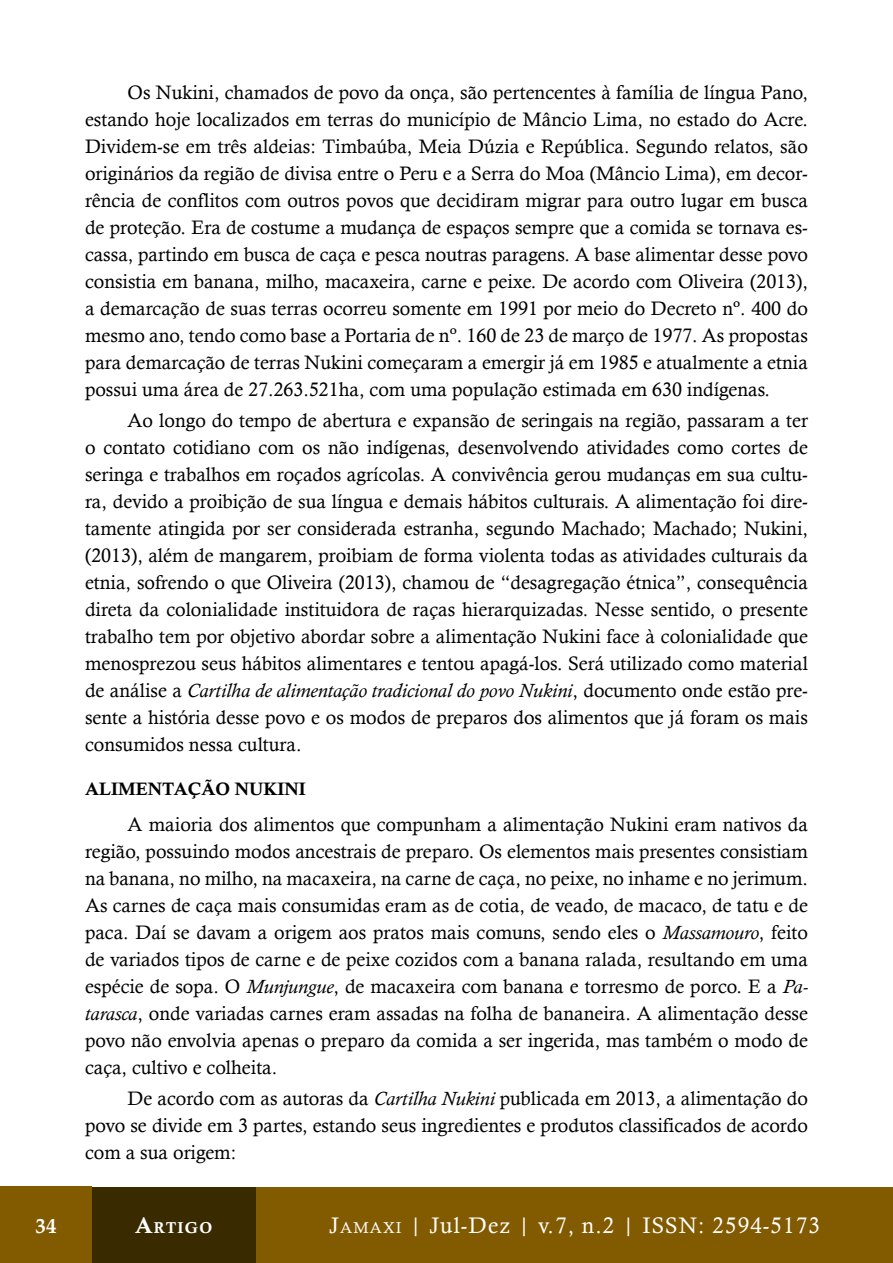
<style>
.page{position:relative;width:893px;height:1263px;background:#fff}
.page>*{position:absolute;margin:0;border:0;box-sizing:border-box;transform-origin:0 0}
.t1{font:22.5px "Calisto";letter-spacing:.05em;color:#fff}
.t2{font:700 21px "Palatino Linotype";color:#fff}
.t3{font:19.5px/27px "Calisto";color:#000;text-align:justify}
.t4{font:18px "Calis MT Bol";color:#000}
.t5{font:15.75px "Calis MT Bol";letter-spacing:.07em;color:#fff}
.s1{font-style:italic}
.s2{font-size:22.5px}
.s3{font-style:inherit}
.s4{font-size:15.75px}
</style>
<div class="page">
<div style="left:255px;top:1187px;width:638px;height:76px;background:#825a00"></div>
<div style="left:92px;top:1187px;width:163px;height:76px;background:#392a00"></div>
<div style="left:0;top:1187px;width:92px;height:76px;background:#825a00"></div>
<p class="t3" style="left:85px;top:79px;width:724px;text-indent:43px">Os Nukini, chamados de povo da onça, são pertencentes à família de língua Pano, estando hoje localizados em terras do município de Mâncio Lima, no estado do Acre.<br>Dividem-se em três aldeias: Timbaúba, Meia Dúzia e República. Segundo relatos, são originários da região de divisa entre o Peru e a Serra do Moa (Mâncio Lima), em decor&shy;rência de conflitos com outros povos que decidiram migrar para outro lugar em busca de proteção. Era de costume a mudança de espaços sempre que a comida se tornava es&shy;cassa, partindo em busca de caça e pesca noutras paragens. A base alimentar desse povo consistia em banana, milho, macaxeira, carne e peixe. De acordo com Oliveira (2013), a demarcação de suas terras ocorreu somente em 1991 por meio do Decreto nº. 400 do mesmo ano, tendo como base a Portaria de nº. 160 de 23 de março de 1977. As propostas para demarcação de terras Nukini começaram a emergir já em 1985 e atualmente a etnia possui uma área de 27.263.521ha, com uma população estimada em 630 indígenas.</p>
<p class="t3" style="left:85px;top:407px;width:724px;text-indent:43px">Ao longo do tempo de abertura e expansão de seringais na região, passaram a ter o contato cotidiano com os não indígenas, desenvolvendo atividades como cortes de seringa e trabalhos em roçados agrícolas. A convivência gerou mudanças em sua cultu&shy;ra, devido a proibição de sua língua e demais hábitos culturais. A alimentação foi dire&shy;tamente atingida por ser considerada estranha, segundo Machado; Machado; Nukini, (2013), além de mangarem, proibiam de forma violenta todas as atividades culturais da etnia, sofrendo o que Oliveira (2013), chamou de “desagregação étnica”, consequência direta da colonialidade instituidora de raças hierarquizadas. Nesse sentido, o presente trabalho tem por objetivo abordar sobre a alimentação Nukini face à colonialidade que menosprezou seus hábitos alimentares e tentou apagá-los. Será utilizado como material de análise a <span class="s1">Cartilha de alimentação tradicional do povo Nukini</span>, documento onde estão pre&shy;sente a história desse povo e os modos de preparos dos alimentos que já foram os mais consumidos nessa cultura.</p>
<p class="t4" style="left:85px;top:779px;width:222px">ALIMENTAÇÃO NUKINI</p>
<p class="t3" style="left:85px;top:810px;width:724px;text-indent:43px">A maioria dos alimentos que compunham a alimentação Nukini eram nativos da região, possuindo modos ancestrais de preparo. Os elementos mais presentes consistiam na banana, no milho, na macaxeira, na carne de caça, no peixe, no inhame e no jerimum.<br>As carnes de caça mais consumidas eram as de cotia, de veado, de macaco, de tatu e de paca. Daí se davam a origem aos pratos mais comuns, sendo eles o <span class="s1">Massamouro</span>, feito de variados tipos de carne e de peixe cozidos com a banana ralada, resultando em uma espécie de sopa. O <span class="s1">Munjungue</span>, de macaxeira com banana e torresmo de porco. E a <span class="s1">Pa&shy;tarasca</span>, onde variadas carnes eram assadas na folha de bananeira. A alimentação desse povo não envolvia apenas o preparo da comida a ser ingerida, mas também o modo de caça, cultivo e colheita.</p>
<p class="t3" style="left:85px;top:1084px;width:724px;text-indent:43px">De acordo com as autoras da <span class="s1">Cartilha Nukini</span> publicada em 2013, a alimentação do povo se divide em 3 partes, estando seus ingredientes e produtos classificados de acordo com a sua origem:</p>
<p class="t2" style="left:36px;top:1211px;width:23px">34</p>
<p class="t5" style="left:135px;top:1219px;width:78px"><span class="s2">A</span>rtigo</p>
<p class="t1" style="left:329px;top:1212px;width:492px"><span class="s3">J</span><span class="s4">AMAXI</span> | Jul-Dez | v.7, n.2 | ISSN: 2594-5173</p>
</div>
